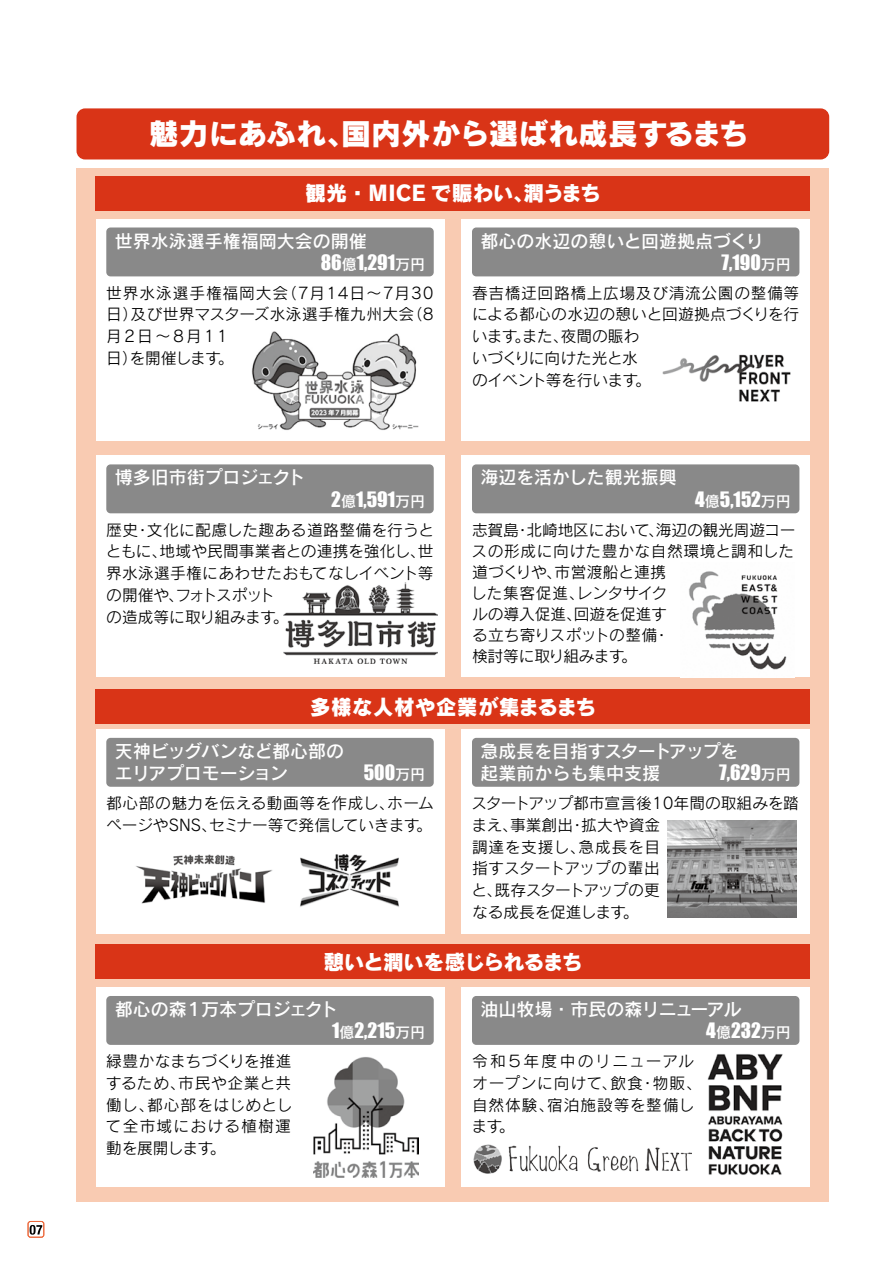
<style>
.page{position:relative;width:893px;height:1263px;background:#fff}
.page>*{position:absolute;margin:0;border:0;box-sizing:border-box;transform-origin:0 0}
.t1{font:30px "Rodin Pro EB";letter-spacing:-.01em;color:#fff}
.t2{font:21px "Rodin Pro EB";color:#fff}
.t3{font:21px "Rodin Pro EB";letter-spacing:-.055em;color:#fff}
.t4{font:19.5px "Impact";color:#fff}
.t5{font:18px/22.5px "Rodin Pro DB";color:#fff}
.t6{font:18px "Rodin Pro DB";letter-spacing:-.02em;color:#fff}
.t7{font:18px/22.5px "Rodin Pro DB";letter-spacing:-.03em;color:#fff}
.t8{font:15.75px/21.8px "Rodin Pro M";letter-spacing:.005em;color:#000}
.t9{font:15.75px/21.8px "Rodin Pro M";letter-spacing:.04em;color:#000}
.t10{font:15.75px/21.8px "Rodin Pro M";letter-spacing:.055em;color:#000}
.s1{font-family:"Rodin Pro DB";font-size:15px}
</style>
<div class="page">
<div style="left:77px;top:108px;width:752px;height:51px;background:#d93417;border-radius:9px"></div>
<div style="left:77px;top:168px;width:752px;height:1033px;background:#f9cbb2"></div>
<div style="left:28px;top:1221px;width:16px;height:16px;border:1px solid #ec693c;border-radius:2px"></div>
<svg style="left:30px;top:1225px;width:12px;height:10px"></svg>
<div style="left:461px;top:219px;width:349px;height:221px;background:#fff"></div>
<div style="left:96px;top:219px;width:348px;height:221px;background:#fff"></div>
<div style="left:461px;top:456px;width:349px;height:221px;background:#fff"></div>
<div style="left:96px;top:456px;width:348px;height:221px;background:#fff"></div>
<div style="left:461px;top:729px;width:349px;height:204px;background:#fff"></div>
<div style="left:96px;top:729px;width:348px;height:204px;background:#fff"></div>
<div style="left:96px;top:176px;width:714px;height:34px;background:#d93417"></div>
<div style="left:96px;top:690px;width:714px;height:34px;background:#d93417"></div>
<div style="left:106px;top:227px;width:328px;height:49px;background:#898989;border-radius:4px"></div>
<div style="left:472px;top:227px;width:327px;height:49px;background:#898989;border-radius:4px"></div>
<div style="left:106px;top:464px;width:328px;height:49px;background:#898989;border-radius:4px"></div>
<div style="left:472px;top:464px;width:327px;height:49px;background:#898989;border-radius:4px"></div>
<div style="left:106px;top:738px;width:328px;height:49px;background:#898989;border-radius:4px"></div>
<div style="left:472px;top:738px;width:327px;height:49px;background:#898989;border-radius:4px"></div>
<div style="left:96px;top:945px;width:714px;height:34px;background:#d93417"></div>
<div style="left:96px;top:987px;width:348px;height:200px;background:#fff"></div>
<div style="left:106px;top:996px;width:328px;height:49px;background:#898989;border-radius:4px"></div>
<div style="left:461px;top:987px;width:349px;height:200px;background:#fff"></div>
<div style="left:472px;top:996px;width:327px;height:49px;background:#898989;border-radius:4px"></div>
<img style="left:251px;top:331px;width:168px;height:99px">
<img style="left:662px;top:354px;width:129px;height:48px">
<img style="left:284px;top:582px;width:153px;height:82px">
<img style="left:689px;top:571px;width:98px;height:99px">
<img style="left:136px;top:854px;width:137px;height:50px">
<img style="left:300px;top:854px;width:99px;height:53px">
<img style="left:667px;top:820px;width:129px;height:97px">
<img style="left:313px;top:1057px;width:105px;height:120px">
<img style="left:707px;top:1054px;width:76px;height:121px">
<img style="left:473px;top:1144px;width:218px;height:29px">
<h1 class="t1" style="left:149px;top:113px;width:601px">魅力にあふれ、国内外から選ばれ成長するまち</h1>
<h2 class="t2" style="left:305px;top:179px;width:298px">観光・MICE で賑わい、潤うまち</h2>
<p class="t5" style="left:115px;top:229px;width:254px">世界水泳選手権福岡大会の開催</p>
<p class="t4" style="left:321px;top:247px;width:106px">86<span class="s1">億</span>1,291<span class="s1">万円</span></p>
<p class="t9" style="left:106px;top:281px;width:329px">世界水泳選手権福岡大会（7月14日～7月30日）及び世界マスターズ水泳選手権九州大会（8月2日～8月11<br>日）を開催します。</p>
<p class="t5" style="left:115px;top:466px;width:192px">博多旧市街プロジェクト</p>
<p class="t4" style="left:331px;top:484px;width:95px">2<span class="s1">億</span>1,591<span class="s1">万円</span></p>
<p class="t8" style="left:106px;top:518px;width:330px">歴史・文化に配慮した趣ある道路整備を行うとともに、地域や民間事業者との連携を強化し、世界水泳選手権にあわせたおもてなしイベント等の開催や、フォトスポット<br>の造成等に取り組みます。</p>
<p class="t5" style="left:480px;top:229px;width:285px">都心の水辺の憩いと回遊拠点づくり</p>
<p class="t4" style="left:722px;top:247px;width:71px">7,190<span class="s1">万円</span></p>
<p class="t8" style="left:472px;top:281px;width:329px">春吉橋迂回路橋上広場及び清流公園の整備等による都心の水辺の憩いと回遊拠点づくりを行います。また、夜間の賑わ<br>いづくりに向けた光と水<br>のイベント等を行います。</p>
<p class="t5" style="left:480px;top:466px;width:198px">海辺を活かした観光振興</p>
<p class="t4" style="left:695px;top:484px;width:97px">4<span class="s1">億</span>5,152<span class="s1">万円</span></p>
<p class="t8" style="left:471px;top:519px;width:326px;line-height:21px">志賀島・北崎地区において、海辺の観光周遊コースの形成に向けた豊かな自然環境と調和した道づくりや、市営渡船と連携<br>した集客促進、レンタサイク<br>ルの導入促進、回遊を促進す<br>る立ち寄りスポットの整備・<br>検討等に取り組みます。</p>
<h2 class="t2" style="left:310px;top:692px;width:288px">多様な人材や企業が集まるまち</h2>
<p class="t5" style="left:480px;top:739px;width:260px">急成長を目指すスタートアップを起業前からも集中支援</p>
<p class="t7" style="left:115px;top:739px;width:231px">天神ビッグバンなど都心部のエリアプロモーション</p>
<p class="t4" style="left:719px;top:757px;width:73px">7,629<span class="s1">万円</span></p>
<p class="t8" style="left:471px;top:792px;width:329px">スタートアップ都市宣言後10年間の取組みを踏まえ、事業創出・拡大や資金<br>調達を支援し、急成長を目<br>指すスタートアップの輩出<br>と、既存スタートアップの更<br>なる成長を促進します。</p>
<h2 class="t3" style="left:324px;top:947px;width:261px">憩いと潤いを感じられるまち</h2>
<p class="t6" style="left:115px;top:997px;width:224px">都心の森１万本プロジェクト</p>
<p class="t4" style="left:332px;top:1016px;width:95px">1<span class="s1">億</span>2,215<span class="s1">万円</span></p>
<p class="t8" style="left:106px;top:1050px;width:188px;text-align:justify">緑豊かなまちづくりを推進するため、市民や企業と共働し、都心部をはじめとして全市域における植樹運動を展開します。</p>
<p class="t4" style="left:364px;top:757px;width:63px">500<span class="s1">万円</span></p>
<p class="t8" style="left:106px;top:792px;width:329px">都心部の魅力を伝える動画等を作成し、ホームページやＳＮＳ、セミナー等で発信していきます。</p>
<p class="t6" style="left:480px;top:997px;width:262px">油山牧場・市民の森リニューアル</p>
<p class="t4" style="left:706px;top:1016px;width:86px">4<span class="s1">億</span>232<span class="s1">万円</span></p>
<p class="t10" style="left:471px;top:1050px;width:232px">令和５年度中のリニューアルオープンに向けて、飲食・物販、自然体験、宿泊施設等を整備します。</p>
</div>
